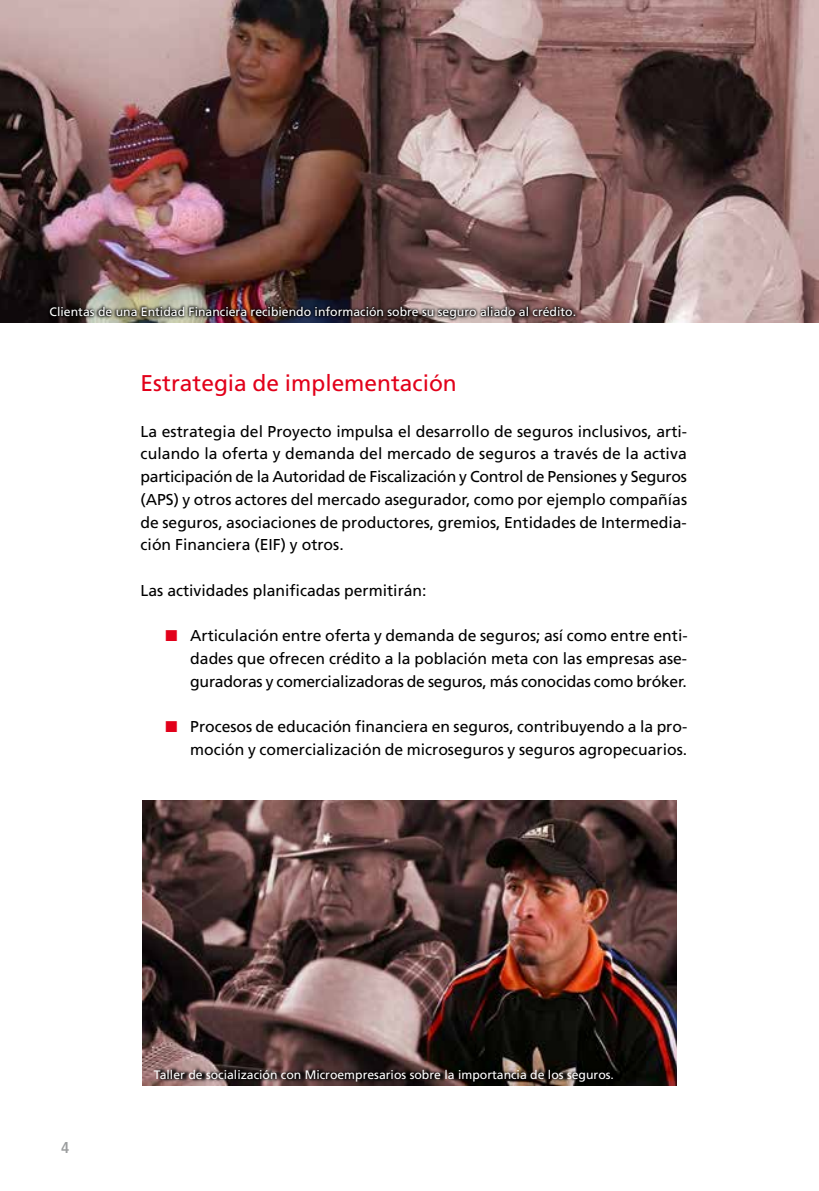
<style>
.page{position:relative;width:819px;height:1191px;background:#fff}
.page>*{position:absolute;margin:0;border:0;box-sizing:border-box;transform-origin:0 0}
.t1{font:22.75px "Frutiger LT Std";color:#e2001a}
.t2{font:15.75px/22.8px "Frutiger LT Std";color:#000;text-align:justify}
.t3{font:700 condensed 15.75px "Frutiger LT Std";color:#9c9e9f}
.t4{font:12.25px "Frutiger LT Std";color:#fff}
.s1{color:#e2001a}
</style>
<div class="page">
<img style="left:0;top:0;width:819px;height:323px">
<img style="left:142px;top:801px;width:534px;height:284px">
<div style="left:47px;top:303px;width:531px;height:19px;background:#000;opacity:.98"></div>
<div style="left:154px;top:1066px;width:466px;height:19px;background:#000;opacity:.98"></div>
<p class="t4" style="left:50px;top:304px;width:528px">Clientas de una Entidad Financiera recibiendo información sobre su seguro aliado al crédito.</p>
<h1 class="t1" style="left:141px;top:370px;width:318px">Estrategia de implementación</h1>
<p class="t2" style="left:141px;top:420px;width:548px">La estrategia del Proyecto impulsa el desarrollo de seguros inclusivos, arti&shy;culando la oferta y demanda del mercado de seguros a través de la activa participación de la Autoridad de Fiscalización y Control de Pensiones y Seguros (APS) y otros actores del mercado asegurador, como por ejemplo compañías de seguros, asociaciones de productores, gremios, Entidades de Intermedia&shy;ción Financiera (EIF) y otros.</p>
<p class="t2" style="left:141px;top:579px;width:287px">Las actividades planificadas permitirán:</p>
<p class="t2" style="left:190px;top:624px;width:499px;text-indent:-25px"><span class="s1">■</span> Articulación entre oferta y demanda de seguros; así como entre enti&shy;dades que ofrecen crédito a la población meta con las empresas ase&shy;guradoras y comercializadoras de seguros, más conocidas como bróker.</p>
<p class="t2" style="left:165px;top:715px;width:523px;text-align:right"><span class="s1">■</span> Procesos de educación financiera en seguros, contribuyendo a la pro&shy;moción y comercialización de microseguros y seguros agropecuarios.</p>
<p class="t3" style="left:61px;top:1138px;width:10px">4</p>
<p class="t4" style="left:154px;top:1067px;width:461px">Taller de socialización con Microempresarios sobre la importancia de los seguros.</p>
</div>
